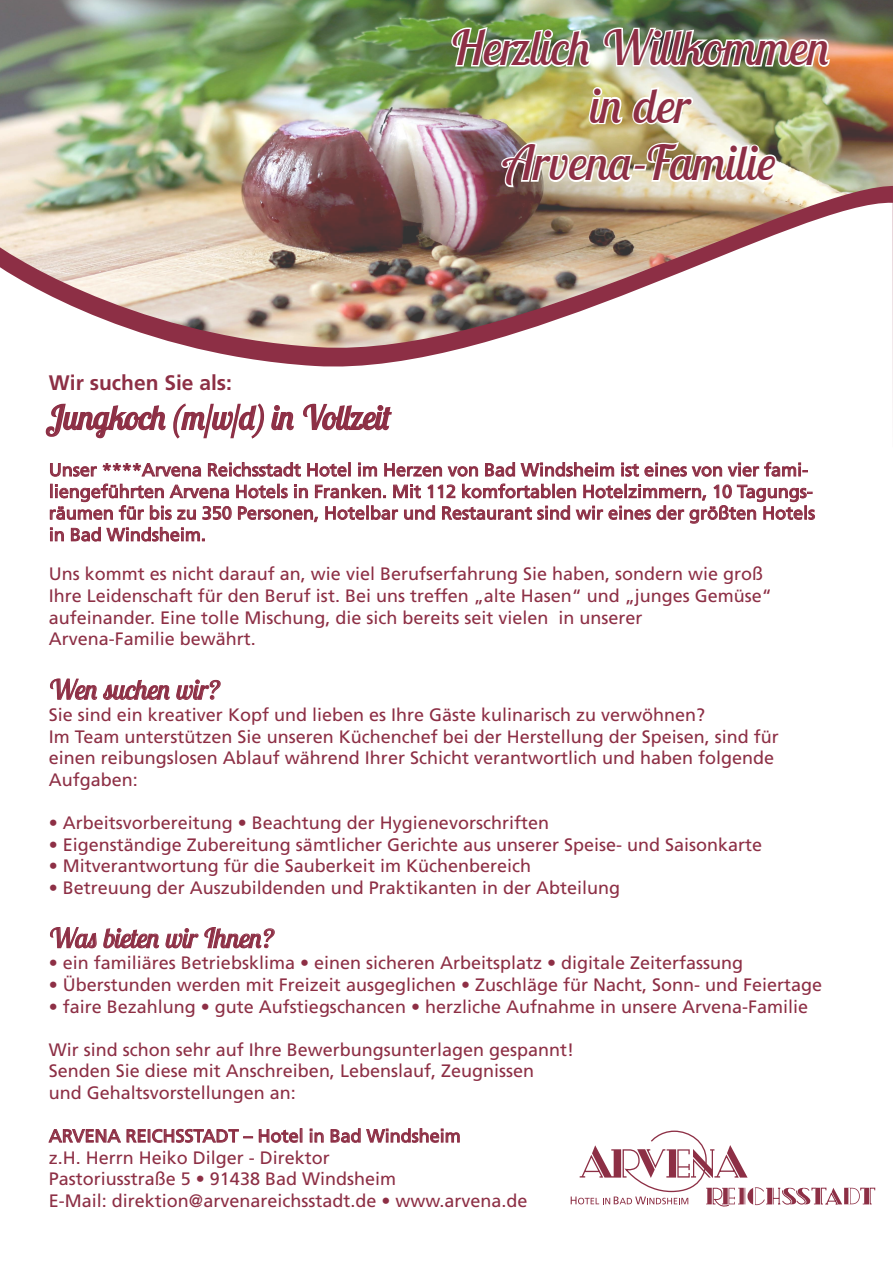
<style>
.page{position:relative;width:893px;height:1263px;background:#fff}
.page>*{position:absolute;margin:0;border:0;box-sizing:border-box;transform-origin:0 0}
.t1{font:italic 48px/57.6px "Lobster Two";color:#8d2f45;text-align:center}
.t2{font:italic 33px "Lobster Two";color:#8d2f45}
.t3{font:italic 27px "Lobster Two";color:#8d2f45}
.t4{font:700 21px "Frutiger";color:#8d2f45}
.t5{font:18px/21.6px "Frutiger";color:#8d2f45}
</style>
<div class="page">
<img style="left:0;top:0;width:893px;height:185px">
<img style="left:0;top:185px;width:893px;height:18px">
<img style="left:449px;top:25px;width:144px;height:44px">
<img style="left:601px;top:25px;width:231px;height:51px">
<svg style="left:587px;top:85px;width:109px;height:42px"></svg>
<svg style="left:499px;top:140px;width:280px;height:49px"></svg>
<img style="left:0;top:203px;width:893px;height:205px">
<svg style="left:45px;top:364px;width:220px;height:75px"></svg>
<svg style="left:271px;top:404px;width:24px;height:27px"></svg>
<svg style="left:302px;top:403px;width:91px;height:28px"></svg>
<svg style="left:50px;top:461px;width:765px;height:81px"></svg>
<svg style="left:50px;top:678px;width:171px;height:22px"></svg>
<div style="left:49px;top:818px;width:9px;height:9px;border:3px solid #fff;border-radius:50%"></div>
<div style="left:49px;top:839px;width:9px;height:10px;border:3px solid #fff;border-radius:50%"></div>
<div style="left:49px;top:861px;width:9px;height:9px;border:3px solid #fff;border-radius:50%"></div>
<div style="left:49px;top:883px;width:9px;height:9px;border:3px solid #fff;border-radius:50%"></div>
<svg style="left:50px;top:927px;width:225px;height:22px"></svg>
<svg style="left:48px;top:1128px;width:205px;height:15px"></svg>
<svg style="left:259px;top:1128px;width:43px;height:15px"></svg>
<svg style="left:310px;top:1128px;width:14px;height:15px"></svg>
<svg style="left:330px;top:1128px;width:130px;height:15px"></svg>
<svg style="left:571px;top:1130px;width:305px;height:77px"></svg>
<p class="t1" style="left:450px;top:18px;width:381px">Herzlich Willkommen in der</p>
<p class="t1" style="left:504px;top:133px;width:272px">Arvena-Familie</p>
<p class="t4" style="left:49px;top:370px;width:185px">Wir suchen Sie als:</p>
<p class="t2" style="left:49px;top:396px;width:343px">Jungkoch (m/w/d) in Vollzeit</p>
<p class="t5" style="left:49px;top:459px;width:768px">Unser ****Arvena Reichsstadt Hotel im Herzen von Bad Windsheim ist eines von vier fami&shy;liengeführten Arvena Hotels in Franken. Mit 112 komfortablen Hotelzimmern, 10 Tagungs&shy;räumen für bis zu 350 Personen, Hotelbar und Restaurant sind wir eines der größten Hotels in Bad Windsheim.</p>
<p class="t5" style="left:49px;top:563px;width:716px">Uns kommt es nicht darauf an, wie viel Berufserfahrung Sie haben, sondern wie groß</p>
<p class="t5" style="left:49px;top:585px;width:724px">Ihre Leidenschaft für den Beruf ist. Bei uns treffen „alte Hasen“ und „junges Gemüse“</p>
<p class="t5" style="left:49px;top:607px;width:595px">aufeinander. Eine tolle Mischung, die sich bereits seit vielen in unserer<br>Arvena-Familie bewährt.</p>
<p class="t3" style="left:49px;top:672px;width:172px">Wen suchen wir?</p>
<p class="t5" style="left:49px;top:704px;width:731px">Sie sind ein kreativer Kopf und lieben es Ihre Gäste kulinarisch zu verwöhnen?<br>Im Team unterstützen Sie unseren Küchenchef bei der Herstellung der Speisen, sind für</p>
<p class="t5" style="left:49px;top:747px;width:727px">einen reibungslosen Ablauf während Ihrer Schicht verantwortlich und haben folgende</p>
<p class="t5" style="left:49px;top:769px;width:91px">Aufgaben:</p>
<p class="t5" style="left:49px;top:812px;width:502px">• Arbeitsvorbereitung • Beachtung der Hygienevorschriften</p>
<p class="t5" style="left:49px;top:833px;width:715px">• Eigenständige Zubereitung sämtlicher Gerichte aus unserer Speise- und Saisonkarte</p>
<p class="t5" style="left:49px;top:855px;width:484px">• Mitverantwortung für die Sauberkeit im Küchenbereich</p>
<p class="t5" style="left:49px;top:877px;width:573px">• Betreuung der Auszubildenden und Praktikanten in der Abteilung</p>
<p class="t3" style="left:49px;top:921px;width:226px">Was bieten wir Ihnen?</p>
<p class="t5" style="left:49px;top:952px;width:696px">• ein familiäres Betriebsklima • einen sicheren Arbeitsplatz • digitale Zeiterfassung</p>
<p class="t5" style="left:49px;top:974px;width:775px">• Überstunden werden mit Freizeit ausgeglichen • Zuschläge für Nacht, Sonn- und Feiertage</p>
<p class="t5" style="left:49px;top:995px;width:761px">• faire Bezahlung • gute Aufstiegschancen • herzliche Aufnahme in unsere Arvena-Familie</p>
<p class="t5" style="left:49px;top:1039px;width:527px">Wir sind schon sehr auf Ihre Bewerbungsunterlagen gespannt!</p>
<p class="t5" style="left:49px;top:1060px;width:487px">Senden Sie diese mit Anschreiben, Lebenslauf, Zeugnissen und Gehaltsvorstellungen an:</p>
<p class="t5" style="left:49px;top:1125px;width:413px">ARVENA REICHSSTADT – Hotel in Bad Windsheim</p>
<p class="t5" style="left:49px;top:1147px;width:349px">z.H. Herrn Heiko Dilger - Direktor<br>Pastoriusstraße 5 • 91438 Bad Windsheim</p>
<p class="t5" style="left:49px;top:1190px;width:480px">E-Mail: direktion@arvenareichsstadt.de • www.arvena.de</p>
</div>
